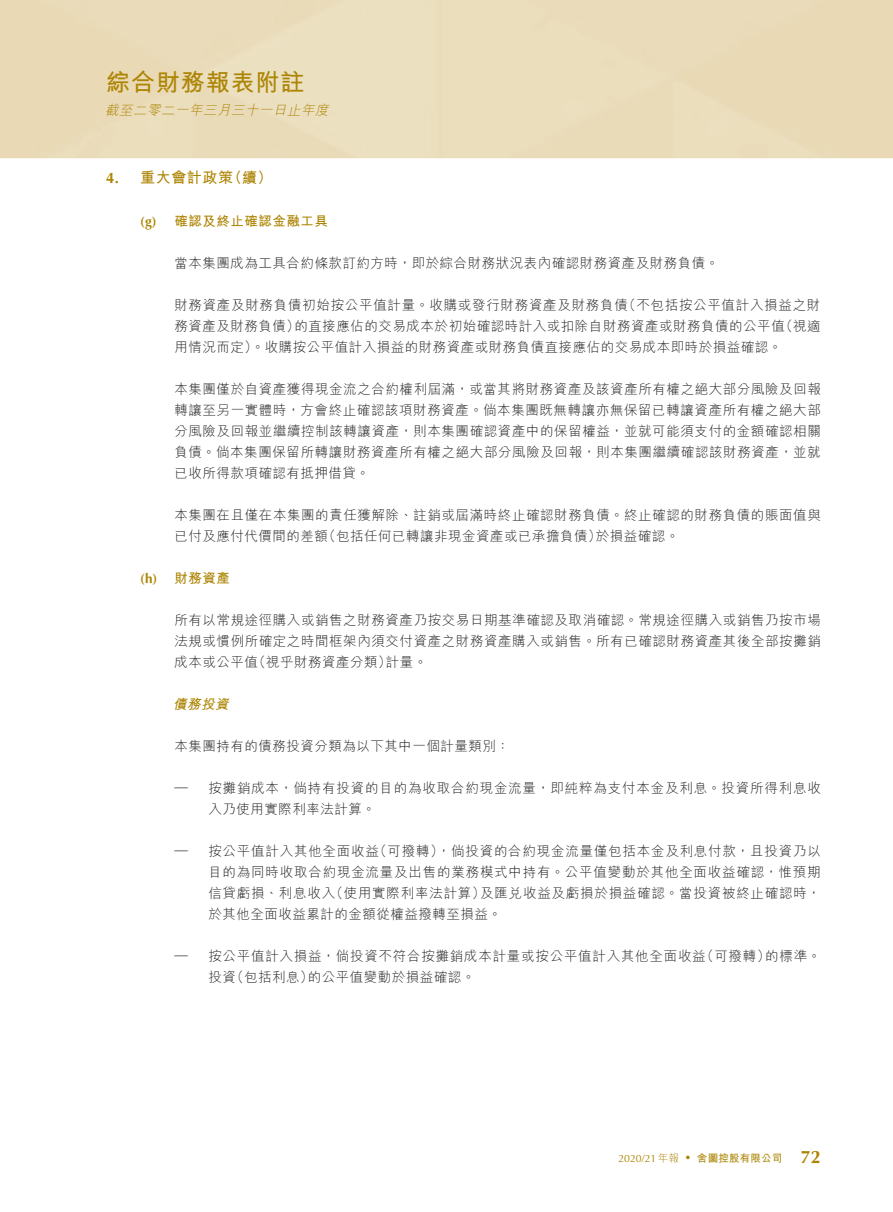
<style>
.page{position:relative;width:893px;height:1212px;background:#fff}
.page>*{position:absolute;margin:0;border:0;box-sizing:border-box;transform-origin:0 0}
.t1{font:700 24px "M Hei HK";letter-spacing:.035em;color:#ad8504}
.t2{font:700 18px "Optima LT Std";color:#ad8504}
._01_H1{font:700 15px "M Hei HK";letter-spacing:.035em;color:#ad8504}
._01_H1-2{font:700 15px "Optima LT Std";color:#ad8504}
._00_txt{font:300 13.5px/21px "M Hei HK";letter-spacing:.045em;color:#231f20}
.t3{font:italic 300 13.5px "M Hei HK";color:#ad8504}
._02_H2{font:700 13.5px "M Hei HK";letter-spacing:.035em;color:#ad8504}
._02_H2-2{font:700 13.5px "Optima LT Std";color:#ad8504}
._03_H3{font:italic 700 13.5px "M Hei HK";color:#ad8504}
._00_txt-2{font:13.5px "Optima LT Std";color:#231f20}
.t4{font:10.5px "Optima LT Std";color:#ad8504}
.t5{font:700 10.5px "M Hei HK";letter-spacing:.02em;color:#ad8504}
.s1{font-family:"M Hei HK";font-weight:300}
</style>
<div class="page">
<h1 class="t1" style="left:106px;top:65px;width:200px">綜合財務報表附註</h1>
<p class="t3" style="left:105px;top:103px;width:228px">截至二零二一年三月三十一日止年度</p>
<p class="_01_H1-2" style="left:106px;top:170px;width:14px">4.</p>
<p class="_01_H1" style="left:140px;top:167px;width:94px">重大會計政策</p>
<p class="_01_H1" style="left:227px;top:167px;width:47px">（續(</p>
<p class="_02_H2-2" style="left:140px;top:213px;width:18px">)g(</p>
<p class="_02_H2-2" style="left:140px;top:570px;width:18px">)h(</p>
<p class="_02_H2" style="left:174px;top:211px;width:155px">確認及終止確認金融工具</p>
<p class="_00_txt" style="left:174px;top:252px;width:546px">當本集團成為工具合約條款訂約方時，即於綜合財務狀況表內確認財務資產及財務負債。</p>
<p class="_00_txt" style="left:622px;top:294px;width:200px">（不包括按公平值計入損益之財</p>
<p class="_00_txt" style="left:174px;top:294px;width:455px">財務資產及財務負債初始按公平值計量。收購或發行財務資產及財務負債</p>
<p class="_00_txt" style="left:174px;top:315px;width:609px">務資產及財務負債）<br>用情況而定）。收購按公平值計入損益的財務資產或財務負債直接應佔的交易成本即時於損益確認。</p>
<p class="_00_txt" style="left:174px;top:378px;width:648px;text-align:justify">本集團僅於自資產獲得現金流之合約權利屆滿，或當其將財務資產及該資產所有權之絕大部分風險及回報轉讓至另一實體時，方會終止確認該項財務資產。倘本集團既無轉讓亦無保留已轉讓資產所有權之絕大部分風險及回報並繼續控制該轉讓資產，則本集團確認資產中的保留權益，並就可能須支付的金額確認相關負債。倘本集團保留所轉讓財務資產所有權之絕大部分風險及回報，則本集團繼續確認該財務資產，並就已收所得款項確認有抵押借貸。</p>
<p class="_00_txt" style="left:596px;top:504px;width:226px;text-indent:-422px">本集團在且僅在本集團的責任獲解除、註銷或屆滿時終止確認財務負債。終止確認的財務負債的賬面值與於損益確認。</p>
<p class="_00_txt" style="left:779px;top:315px;width:43px">（視適</p>
<p class="_00_txt" style="left:294px;top:315px;width:492px">的直接應佔的交易成本於初始確認時計入或扣除自財務資產或財務負債的公平值</p>
<p class="_00_txt" style="left:174px;top:525px;width:155px">已付及應付代價間的差額</p>
<p class="_02_H2" style="left:174px;top:568px;width:57px">財務資產</p>
<p class="_00_txt" style="left:322px;top:525px;width:280px">（包括任何已轉讓非現金資產或已承擔負債）</p>
<p class="_00_txt" style="left:174px;top:609px;width:648px">所有以常規途徑購入或銷售之財務資產乃按交易日期基準確認及取消確認。常規途徑購入或銷售乃按市場</p>
<p class="_00_txt" style="left:174px;top:630px;width:648px">法規或慣例所確定之時間框架內須交付資產之財務資產購入或銷售。所有已確認財務資產其後全部按攤銷</p>
<p class="_00_txt" style="left:386px;top:651px;width:43px">計量。</p>
<p class="_00_txt" style="left:252px;top:651px;width:140px">（視乎財務資產分類）</p>
<p class="_00_txt" style="left:174px;top:651px;width:85px">成本或公平值</p>
<p class="_03_H3" style="left:173px;top:694px;width:61px">債務投資</p>
<p class="_00_txt" style="left:174px;top:735px;width:337px">本集團持有的債務投資分類為以下其中一個計量類別：</p>
<p class="_00_txt" style="left:208px;top:777px;width:614px">按攤銷成本，倘持有投資的目的為收取合約現金流量，即純粹為支付本金及利息。投資所得利息收</p>
<p class="_00_txt-2" style="left:174px;top:778px;width:15px">—</p>
<p class="_00_txt-2" style="left:174px;top:841px;width:15px">—</p>
<p class="_00_txt-2" style="left:174px;top:946px;width:15px">—</p>
<p class="_00_txt" style="left:208px;top:798px;width:169px">入乃使用實際利率法計算。</p>
<p class="_00_txt" style="left:374px;top:840px;width:449px">（可撥轉，）倘投資的合約現金流量僅包括本金及利息付款，且投資乃以</p>
<p class="_00_txt" style="left:208px;top:840px;width:172px">按公平值計入其他全面收益</p>
<p class="_00_txt" style="left:208px;top:861px;width:614px;text-align:right">目的為同時收取合約現金流量及出售的業務模式中持有。公平值變動於其他全面收益確認，惟預期及匯兌收益及虧損於損益確認。當投資被終止確認時，</p>
<p class="_00_txt" style="left:208px;top:882px;width:295px">信貸虧損、利息收入<br>於其他全面收益累計的金額從權益撥轉至損益。</p>
<p class="_00_txt" style="left:330px;top:882px;width:157px">（使用實際利率法計算）</p>
<p class="_00_txt" style="left:700px;top:945px;width:71px">（可撥轉）</p>
<p class="_00_txt" style="left:208px;top:945px;width:499px">按公平值計入損益，倘投資不符合按攤銷成本計量或按公平值計入其他全面收益</p>
<p class="_00_txt" style="left:765px;top:945px;width:57px">的標準。</p>
<p class="_00_txt" style="left:230px;top:966px;width:84px">（包括利息）</p>
<p class="_00_txt" style="left:308px;top:966px;width:169px">的公平值變動於損益確認。</p>
<p class="_00_txt" style="left:208px;top:966px;width:29px">投資</p>
<p class="t5" style="left:697px;top:1150px;width:87px">舍圖控股有限公司</p>
<p class="t4" style="left:618px;top:1152px;width:62px">2020/21<span class="s1">年報</span></p>
<p class="t4" style="left:685px;top:1152px;width:8px">•</p>
<h2 class="t2" style="left:801px;top:1146px;width:22px">72</h2>
</div>
